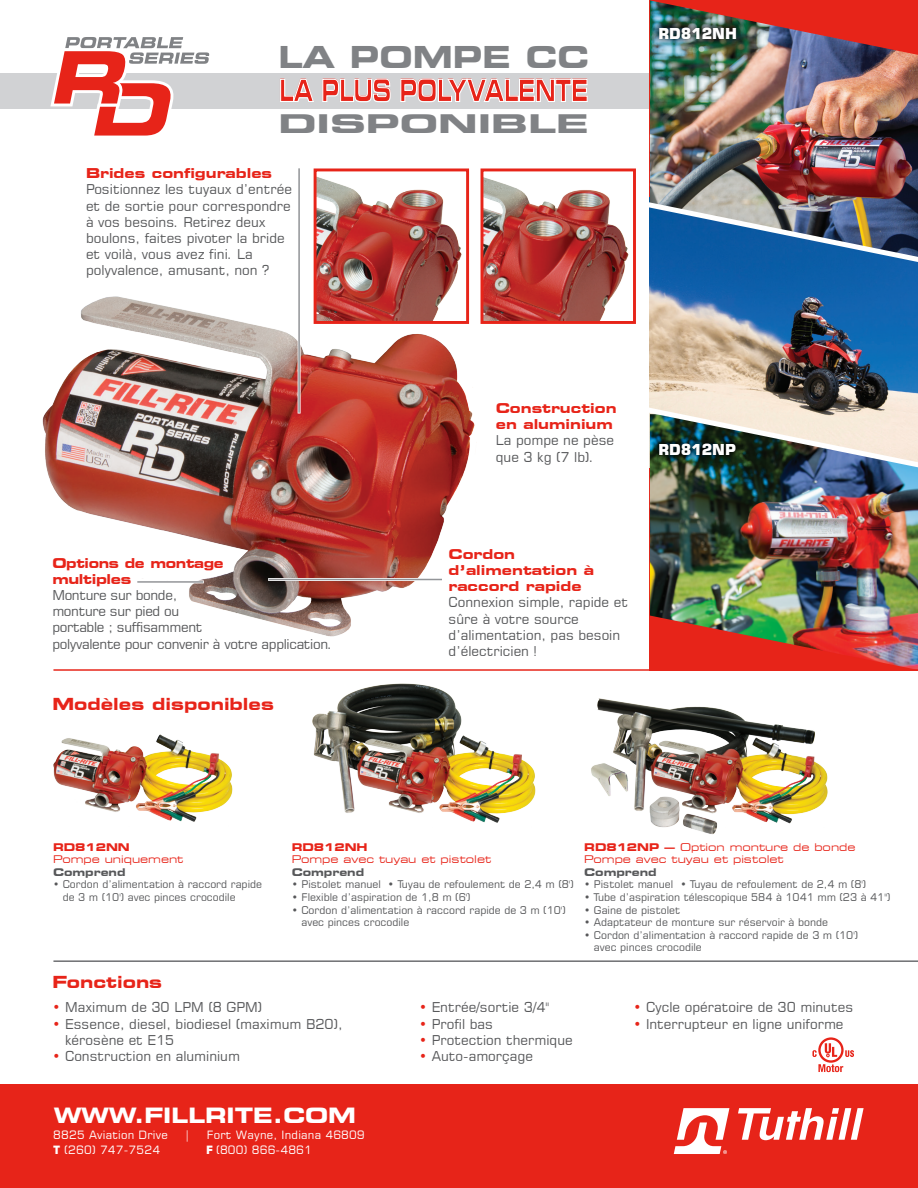
<style>
.page{position:relative;width:918px;height:1188px;background:#fff}
.page>*{position:absolute;margin:0;border:0;box-sizing:border-box;transform-origin:0 0}
.t1{font:700 expanded 30.45px "Square 721 BT";letter-spacing:-.025em;color:#e72419;scale:.61 1}
.t2{font:700 expanded 30px "Square 721 BT";color:#808285}
.t3{font:700 expanded 25.5px "Square 721 BT";color:#808285;scale:1.37 1}
.t4{font:700 expanded 21px "Square 721 BT";color:#fff}
.t5{font:700 expanded 16.5px "Square 721 BT";color:#e72419}
.t6{font:700 15px "Square 721 BT";color:#fff}
.t7{font:13.5px/16.2px "Square 721 BT";color:#57585a}
.t8{font:13.5px/16.2px "Square 721 BT";letter-spacing:-.025em;color:#57585a}
.t9{font:700 expanded 13.5px/16.2px "Square 721 BT";color:#e72419}
.t10{font:700 expanded 13.5px/16.2px "Square 721 BT";letter-spacing:-.025em;color:#e72419;scale:.96 1}
.t11{font:11.4px "Square 721 BT";letter-spacing:.02em;color:#fff}
.t12{font:10.5px "Square 721 BT";color:#57585a}
.t13{font:expanded 10.5px/12.6px "Square 721 BT";color:#e72419}
.t14{font:700 expanded 10.5px "Square 721 BT";color:#57585a}
.t15{font:700 expanded 10.5px "Square 721 BT";color:#e72419}
.s1{color:#fff}
.s2{color:#e72419}
.s3{font-weight:700}
</style>
<div class="page">
<div style="left:0;top:73px;width:720px;height:35px;background:#d1d2d4"></div>
<img style="left:42px;top:237px;width:439px;height:400px">
<hr style="left:128px;top:580px;width:76px;height:3px;background:#fff">
<hr style="left:137px;top:581px;width:66px;height:2px;background:#939598">
<div style="left:0;top:1085px;width:918px;height:103px;background:#e72419"></div>
<svg style="left:50px;top:37px;width:159px;height:99px"></svg>
<img style="left:318px;top:177px;width:147px;height:143px">
<div style="left:314px;top:168px;width:155px;height:156px;border:3px solid #e72419"></div>
<img style="left:485px;top:178px;width:144px;height:142px">
<div style="left:481px;top:168px;width:155px;height:156px;border:3px solid #e72419"></div>
<hr style="left:298px;top:169px;width:3px;height:245px;background:#fff">
<hr style="left:298px;top:168px;width:2px;height:245px;background:#939598">
<hr style="left:268px;top:578px;width:173px;height:3px;background:#fff">
<hr style="left:269px;top:579px;width:173px;height:1px;background:#939598">
<img style="left:591px;top:698px;width:237px;height:137px">
<img style="left:53px;top:734px;width:180px;height:88px">
<img style="left:312px;top:683px;width:224px;height:140px">
<svg style="left:738px;top:1108px;width:126px;height:32px"></svg>
<svg style="left:674px;top:1108px;width:55px;height:46px"></svg>
<img style="left:650px;top:276px;width:268px;height:116px">
<img style="left:650px;top:481px;width:268px;height:188px">
<img style="left:650px;top:0;width:268px;height:186px">
<img style="left:650px;top:392px;width:268px;height:89px">
<img style="left:650px;top:186px;width:268px;height:90px">
<hr style="left:53px;top:669px;width:865px;height:2px;background:#e72419">
<hr style="left:53px;top:960px;width:865px;height:2px;background:#6c6d70">
<img style="left:649px;top:16px;width:113px;height:41px">
<img style="left:649px;top:433px;width:116px;height:40px">
<svg style="left:812px;top:1037px;width:42px;height:35px"></svg>
<svg style="left:280px;top:79px;width:34px;height:23px"></svg>
<svg style="left:322px;top:78px;width:69px;height:25px"></svg>
<svg style="left:400px;top:78px;width:188px;height:25px"></svg>
<h2 class="t2" style="left:278px;top:40px;width:312px">LA POMPE CC</h2>
<h1 class="t1" style="left:279px;top:72px;width:508px">LA PLUS POLYVALENTE</h1>
<h3 class="t3" style="left:279px;top:108px;width:228px">DISPONIBLE</h3>
<p class="t9" style="left:86px;top:165px;width:188px">Brides configurables</p>
<p class="t7" style="left:86px;top:181px;width:207px">Positionnez les tuyaux d’entrée et de sortie pour correspondre à vos besoins. Retirez deux boulons, faites pivoter la bride et voilà, vous avez fini. La polyvalence, amusant, non ?</p>
<p class="t6" style="left:658px;top:24px;width:80px">RD812NH</p>
<p class="t10" style="left:52px;top:555px;width:180px">Options de montage multiples</p>
<p class="t8" style="left:52px;top:587px;width:282px">Monture sur bonde,<br>monture sur pied ou<br>portable ; suffisamment<br>polyvalente pour convenir à votre application.</p>
<p class="t5" style="left:52px;top:694px;width:223px">Modèles disponibles</p>
<p class="t9" style="left:496px;top:400px;width:122px">Construction en aluminium</p>
<p class="t7" style="left:496px;top:432px;width:120px">La pompe ne pèse que 3 kg (7 lb).</p>
<p class="t6" style="left:658px;top:441px;width:79px">RD812NP</p>
<p class="t9" style="left:449px;top:546px;width:147px">Cordon d’alimentation à raccord rapide</p>
<p class="t7" style="left:449px;top:594px;width:181px">Connexion simple, rapide et sûre à votre source d’alimentation, pas besoin d’électricien !</p>
<p class="t15" style="left:53px;top:840px;width:78px">RD812NN</p>
<p class="t13" style="left:53px;top:853px;width:132px">Pompe uniquement</p>
<p class="t14" style="left:53px;top:866px;width:74px">Comprend</p>
<p class="t12" style="left:53px;top:878px;width:211px">• Cordon d’alimentation à raccord rapide</p>
<p class="t12" style="left:53px;top:891px;width:184px"><span class="s1">•</span> de 3 m (10') avec pinces crocodile</p>
<p class="t5" style="left:52px;top:972px;width:111px">Fonctions</p>
<p class="t15" style="left:292px;top:840px;width:77px">RD812NH</p>
<p class="t13" style="left:292px;top:853px;width:201px">Pompe avec tuyau et pistolet</p>
<p class="t14" style="left:292px;top:866px;width:74px">Comprend</p>
<p class="t12" style="left:292px;top:878px;width:284px">• Pistolet manuel • Tuyau de refoulement de 2,4 m (8')</p>
<p class="t12" style="left:292px;top:891px;width:180px">• Flexible d’aspiration de 1,8 m (6')</p>
<p class="t12" style="left:292px;top:903px;width:276px">• Cordon d’alimentation à raccord rapide de 3 m (10')</p>
<p class="t12" style="left:292px;top:916px;width:119px"><span class="s1">•</span> avec pinces crocodile</p>
<p class="t7" style="left:53px;top:999px;width:211px"><span class="s2">•</span> Maximum de 30 LPM (8 GPM)</p>
<p class="t7" style="left:53px;top:1015px;width:292px"><span class="s2">•</span> Essence, diesel, biodiesel (maximum B20),</p>
<p class="t7" style="left:53px;top:1032px;width:123px"><span class="s1">•</span> kérosène et E15</p>
<p class="t7" style="left:53px;top:1048px;width:189px"><span class="s2">•</span> Construction en aluminium</p>
<p class="t7" style="left:419px;top:999px;width:132px"><span class="s2">•</span> Entrée/sortie 3/4"</p>
<p class="t7" style="left:419px;top:1015px;width:75px"><span class="s2">•</span> Profil bas</p>
<p class="t7" style="left:419px;top:1032px;width:155px"><span class="s2">•</span> Protection thermique</p>
<p class="t7" style="left:419px;top:1048px;width:115px"><span class="s2">•</span> Auto-amorçage</p>
<p class="t13" style="left:584px;top:840px;width:273px"><span class="s3">RD812NP —</span> Option monture de bonde<br>Pompe avec tuyau et pistolet</p>
<p class="t14" style="left:584px;top:866px;width:74px">Comprend</p>
<p class="t12" style="left:584px;top:878px;width:284px">• Pistolet manuel • Tuyau de refoulement de 2,4 m (8')</p>
<p class="t12" style="left:584px;top:891px;width:308px">• Tube d’aspiration télescopique 584 à 1041 mm (23 à 41")</p>
<p class="t12" style="left:584px;top:903px;width:98px">• Gaine de pistolet</p>
<p class="t12" style="left:584px;top:916px;width:245px">• Adaptateur de monture sur réservoir à bonde</p>
<p class="t12" style="left:584px;top:928px;width:276px">• Cordon d’alimentation à raccord rapide de 3 m (10')</p>
<p class="t12" style="left:584px;top:941px;width:119px"><span class="s1">•</span> avec pinces crocodile</p>
<p class="t7" style="left:633px;top:999px;width:221px"><span class="s2">•</span> Cycle opératoire de 30 minutes</p>
<p class="t7" style="left:633px;top:1015px;width:212px"><span class="s2">•</span> Interrupteur en ligne uniforme</p>
<h3 class="t4" style="left:54px;top:1103px;width:304px">WWW.FILLRITE.COM</h3>
<p class="t11" style="left:53px;top:1128px;width:116px">8825 Aviation Drive</p>
<p class="t11" style="left:184px;top:1128px;width:7px">|</p>
<p class="t11" style="left:207px;top:1128px;width:160px">Fort Wayne, Indiana 46809</p>
<p class="t11" style="left:53px;top:1143px;width:108px"><span class="s3">T</span> (260) 747-7524</p>
<p class="t11" style="left:206px;top:1143px;width:107px"><span class="s3">F</span> (800) 866-4861</p>
</div>
